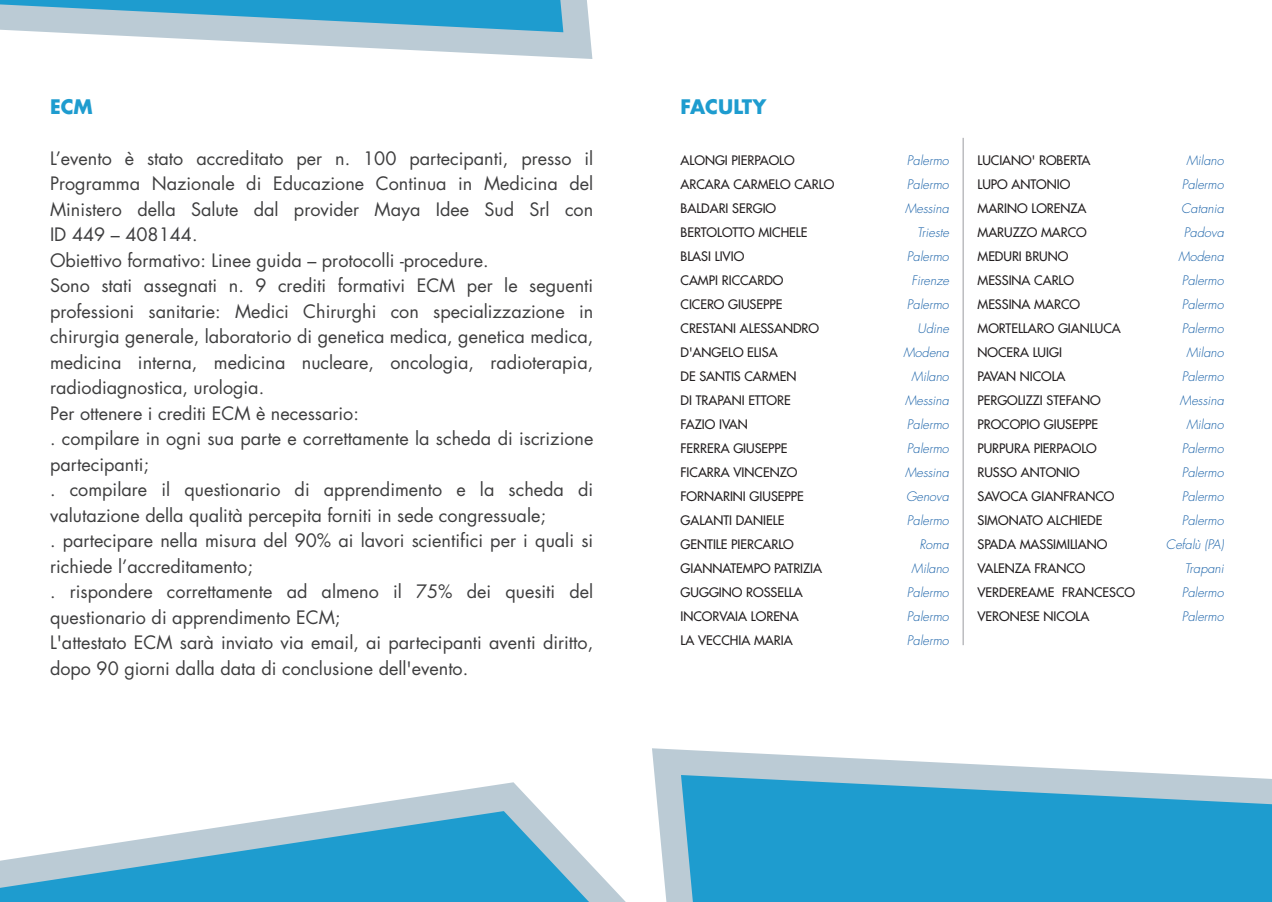
<style>
.page{position:relative;width:1272px;height:902px;background:#fff}
.page>*{position:absolute;margin:0;border:0;box-sizing:border-box;transform-origin:0 0}
.t1{font:700 19.5px "Futura";color:#1e9ccf}
.t2{font:18px/25.5px "Futura";color:#3e3e3f}
.t3{font:12.75px "Futura";color:#231f20}
.t4{font:italic 300 12.75px "Futura";color:#1b63a9}
</style>
<div class="page">
<hr style="left:962px;top:138px;width:1px;height:507px;background:#bcbdc0">
<svg style="left:49px;top:0;width:544px;height:59px"></svg>
<svg style="left:0;top:0;width:563px;height:32px;background:#61b0d1"></svg>
<svg style="left:0;top:811px;width:623px;height:90px;fill:#1e9ccf"></svg>
<svg style="left:623px;top:748px;width:566px;height:153px"></svg>
<svg style="left:681px;top:775px;width:590px;height:126px;background:#31a2cf"></svg>
<p class="t1" style="left:50px;top:93px;width:44px">ECM</p>
<p class="t2" style="left:50px;top:145px;width:545px">L’evento è stato accreditato per n. 100 partecipanti, presso il Programma Nazionale di Educazione Continua in Medicina del Ministero della Salute dal provider Maya Idee Sud Srl con ID 449 – 408144.<br>Obiettivo formativo: Linee guida – protocolli -procedure.<br>Sono stati assegnati n. 9 crediti formativi ECM per le seguenti professioni sanitarie: Medici Chirurghi con specializzazione in chirurgia generale, laboratorio di genetica medica, genetica medica, medicina interna, medicina nucleare, oncologia, radioterapia, radiodiagnostica, urologia.<br>Per ottenere i crediti ECM è necessario:<br>. compilare in ogni sua parte e correttamente la scheda di iscrizione partecipanti;<br>. compilare il questionario di apprendimento e la scheda di valutazione della qualità percepita forniti in sede congressuale;<br>. partecipare nella misura del 90% ai lavori scientifici per i quali si richiede l’accreditamento;<br>. rispondere correttamente ad almeno il 75% dei quesiti del questionario di apprendimento ECM;<br>L'attestato ECM sarà inviato via email, ai partecipanti aventi diritto, dopo 90 giorni dalla data di conclusione dell'evento.</p>
<p class="t1" style="left:680px;top:93px;width:87px">FACULTY</p>
<p class="t3" style="left:680px;top:152px;width:116px">ALONGI PIERPAOLO</p>
<p class="t4" style="left:906px;top:152px;width:44px">Palermo</p>
<p class="t3" style="left:680px;top:176px;width:155px">ARCARA CARMELO CARLO</p>
<p class="t4" style="left:906px;top:176px;width:44px">Palermo</p>
<p class="t3" style="left:680px;top:200px;width:97px">BALDARI SERGIO</p>
<p class="t4" style="left:905px;top:200px;width:45px">Messina</p>
<p class="t3" style="left:680px;top:224px;width:128px">BERTOLOTTO MICHELE</p>
<p class="t4" style="left:917px;top:224px;width:33px">Trieste</p>
<p class="t3" style="left:680px;top:248px;width:65px">BLASI LIVIO</p>
<p class="t4" style="left:906px;top:248px;width:44px">Palermo</p>
<p class="t3" style="left:680px;top:272px;width:104px">CAMPI RICCARDO</p>
<p class="t4" style="left:911px;top:272px;width:39px">Firenze</p>
<p class="t3" style="left:680px;top:296px;width:103px">CICERO GIUSEPPE</p>
<p class="t4" style="left:906px;top:296px;width:44px">Palermo</p>
<p class="t3" style="left:680px;top:320px;width:140px">CRESTANI ALESSANDRO</p>
<p class="t4" style="left:917px;top:320px;width:33px">Udine</p>
<p class="t3" style="left:680px;top:344px;width:99px">D'ANGELO ELISA</p>
<p class="t4" style="left:903px;top:344px;width:47px">Modena</p>
<p class="t3" style="left:680px;top:368px;width:117px">DE SANTIS CARMEN</p>
<p class="t4" style="left:911px;top:368px;width:39px">Milano</p>
<p class="t3" style="left:680px;top:392px;width:112px">DI TRAPANI ETTORE</p>
<p class="t4" style="left:905px;top:392px;width:45px">Messina</p>
<p class="t3" style="left:680px;top:416px;width:69px">FAZIO IVAN</p>
<p class="t4" style="left:906px;top:416px;width:44px">Palermo</p>
<p class="t3" style="left:680px;top:440px;width:108px">FERRERA GIUSEPPE</p>
<p class="t4" style="left:906px;top:440px;width:44px">Palermo</p>
<p class="t3" style="left:680px;top:464px;width:118px">FICARRA VINCENZO</p>
<p class="t4" style="left:905px;top:464px;width:45px">Messina</p>
<p class="t3" style="left:680px;top:488px;width:125px">FORNARINI GIUSEPPE</p>
<p class="t4" style="left:906px;top:488px;width:44px">Genova</p>
<p class="t3" style="left:680px;top:512px;width:105px">GALANTI DANIELE</p>
<p class="t4" style="left:906px;top:512px;width:44px">Palermo</p>
<p class="t3" style="left:680px;top:536px;width:115px">GENTILE PIERCARLO</p>
<p class="t4" style="left:919px;top:536px;width:31px">Roma</p>
<p class="t3" style="left:680px;top:560px;width:143px">GIANNATEMPO PATRIZIA</p>
<p class="t4" style="left:911px;top:560px;width:39px">Milano</p>
<p class="t3" style="left:680px;top:584px;width:124px">GUGGINO ROSSELLA</p>
<p class="t4" style="left:906px;top:584px;width:44px">Palermo</p>
<p class="t3" style="left:680px;top:608px;width:120px">INCORVAIA LORENA</p>
<p class="t4" style="left:906px;top:608px;width:44px">Palermo</p>
<p class="t3" style="left:680px;top:632px;width:114px">LA VECCHIA MARIA</p>
<p class="t4" style="left:906px;top:632px;width:44px">Palermo</p>
<p class="t3" style="left:977px;top:152px;width:114px">LUCIANO' ROBERTA</p>
<p class="t4" style="left:1186px;top:152px;width:39px">Milano</p>
<p class="t3" style="left:977px;top:176px;width:94px">LUPO ANTONIO</p>
<p class="t4" style="left:1181px;top:176px;width:44px">Palermo</p>
<p class="t3" style="left:977px;top:200px;width:110px">MARINO LORENZA</p>
<p class="t4" style="left:1180px;top:200px;width:44px">Catania</p>
<p class="t3" style="left:977px;top:224px;width:111px">MARUZZO MARCO</p>
<p class="t4" style="left:1183px;top:224px;width:41px">Padova</p>
<p class="t3" style="left:977px;top:248px;width:92px">MEDURI BRUNO</p>
<p class="t4" style="left:1178px;top:248px;width:47px">Modena</p>
<p class="t3" style="left:977px;top:272px;width:98px">MESSINA CARLO</p>
<p class="t4" style="left:1181px;top:272px;width:44px">Palermo</p>
<p class="t3" style="left:977px;top:296px;width:104px">MESSINA MARCO</p>
<p class="t4" style="left:1181px;top:296px;width:44px">Palermo</p>
<p class="t3" style="left:977px;top:320px;width:145px">MORTELLARO GIANLUCA</p>
<p class="t4" style="left:1181px;top:320px;width:44px">Palermo</p>
<p class="t3" style="left:977px;top:344px;width:86px">NOCERA LUIGI</p>
<p class="t4" style="left:1186px;top:344px;width:39px">Milano</p>
<p class="t3" style="left:977px;top:368px;width:90px">PAVAN NICOLA</p>
<p class="t4" style="left:1181px;top:368px;width:44px">Palermo</p>
<p class="t3" style="left:977px;top:392px;width:125px">PERGOLIZZI STEFANO</p>
<p class="t4" style="left:1179px;top:392px;width:45px">Messina</p>
<p class="t3" style="left:977px;top:416px;width:122px">PROCOPIO GIUSEPPE</p>
<p class="t4" style="left:1186px;top:416px;width:39px">Milano</p>
<p class="t3" style="left:977px;top:440px;width:121px">PURPURA PIERPAOLO</p>
<p class="t4" style="left:1181px;top:440px;width:44px">Palermo</p>
<p class="t3" style="left:977px;top:464px;width:104px">RUSSO ANTONIO</p>
<p class="t4" style="left:1181px;top:464px;width:44px">Palermo</p>
<p class="t3" style="left:977px;top:488px;width:138px">SAVOCA GIANFRANCO</p>
<p class="t4" style="left:1181px;top:488px;width:44px">Palermo</p>
<p class="t3" style="left:977px;top:512px;width:126px">SIMONATO ALCHIEDE</p>
<p class="t4" style="left:1181px;top:512px;width:44px">Palermo</p>
<p class="t3" style="left:977px;top:536px;width:131px">SPADA MASSIMILIANO</p>
<p class="t4" style="left:1165px;top:536px;width:59px">Cefalù (PA)</p>
<p class="t3" style="left:977px;top:560px;width:110px">VALENZA FRANCO</p>
<p class="t4" style="left:1184px;top:560px;width:40px">Trapani</p>
<p class="t3" style="left:977px;top:584px;width:159px">VERDEREAME FRANCESCO</p>
<p class="t4" style="left:1181px;top:584px;width:44px">Palermo</p>
<p class="t3" style="left:977px;top:608px;width:113px">VERONESE NICOLA</p>
<p class="t4" style="left:1181px;top:608px;width:44px">Palermo</p>
</div>
